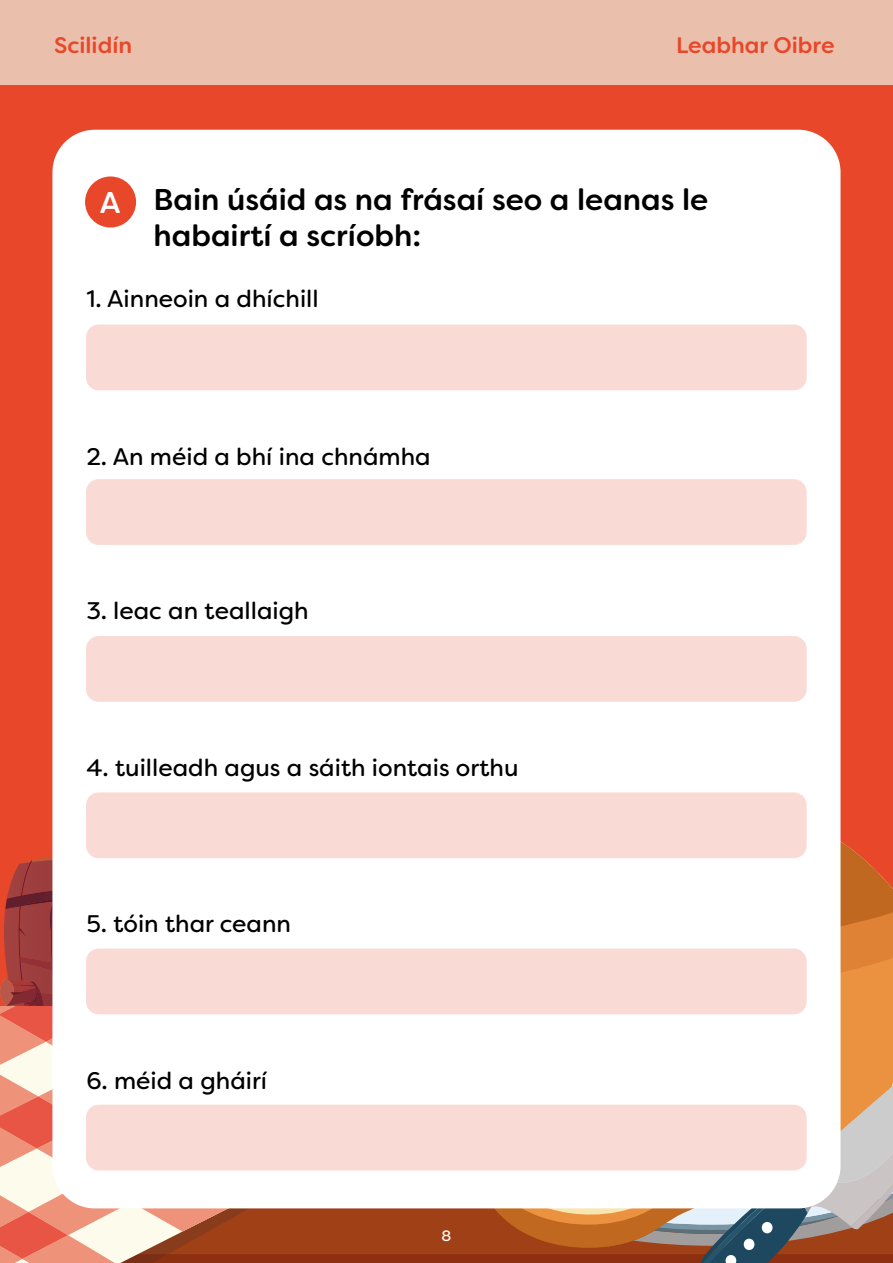
<style>
.page{position:relative;width:893px;height:1263px;background:#fff}
.page>*{position:absolute;margin:0;border:0;box-sizing:border-box;transform-origin:0 0}
.t1{font:500 30px/36px "Filson Soft";color:#000}
.t2{font:24px "Filson Soft";color:#000}
.t3{font:500 22.5px "Filson Soft";color:#e84729}
.t4{font:15px "Filson Soft";color:#fff}
.s1{color:#fff}
</style>
<div class="page">
<div style="left:0;top:85px;width:893px;height:1178px;background:#e84729"></div>
<div style="left:0;top:0;width:893px;height:85px;background:#eac0ad"></div>
<svg style="left:0;top:817px;width:893px;height:446px;background:#bf7455"></svg>
<div style="left:52px;top:130px;width:788px;height:1078px;background:#fff;border-radius:43px"></div>
<div style="left:85px;top:176px;width:51px;height:51px;background:#e84729;border-radius:50%"></div>
<div style="left:86px;top:324px;width:721px;height:66px;background:#fadad5;border-radius:13px"></div>
<div style="left:86px;top:479px;width:721px;height:66px;background:#fadad5;border-radius:13px"></div>
<div style="left:86px;top:636px;width:721px;height:66px;background:#fadad5;border-radius:13px"></div>
<div style="left:86px;top:792px;width:721px;height:66px;background:#fadad5;border-radius:13px"></div>
<div style="left:86px;top:948px;width:721px;height:66px;background:#fadad5;border-radius:13px"></div>
<div style="left:86px;top:1105px;width:721px;height:65px;background:#fadad5;border-radius:13px"></div>
<p class="t3" style="left:54px;top:31px;width:80px">Scilidín</p>
<p class="t3" style="left:676px;top:31px;width:160px">Leabhar Oibre</p>
<p class="t1" style="left:154px;top:181px;width:556px;text-indent:-54px"><span class="s1">A</span> Bain úsáid as na frásaí seo a leanas le habairtí a scríobh:</p>
<p class="t2" style="left:86px;top:283px;width:234px">1. Ainneoin a dhíchill</p>
<p class="t2" style="left:86px;top:441px;width:346px">2. An méid a bhí ina chnámha</p>
<p class="t2" style="left:86px;top:595px;width:224px">3. leac an teallaigh</p>
<p class="t2" style="left:86px;top:752px;width:434px">4. tuilleadh agus a sáith iontais orthu</p>
<p class="t2" style="left:86px;top:908px;width:206px">5. tóin thar ceann</p>
<p class="t2" style="left:86px;top:1065px;width:182px">6. méid a gháirí</p>
<p class="t4" style="left:442px;top:1226px;width:11px">8</p>
</div>
